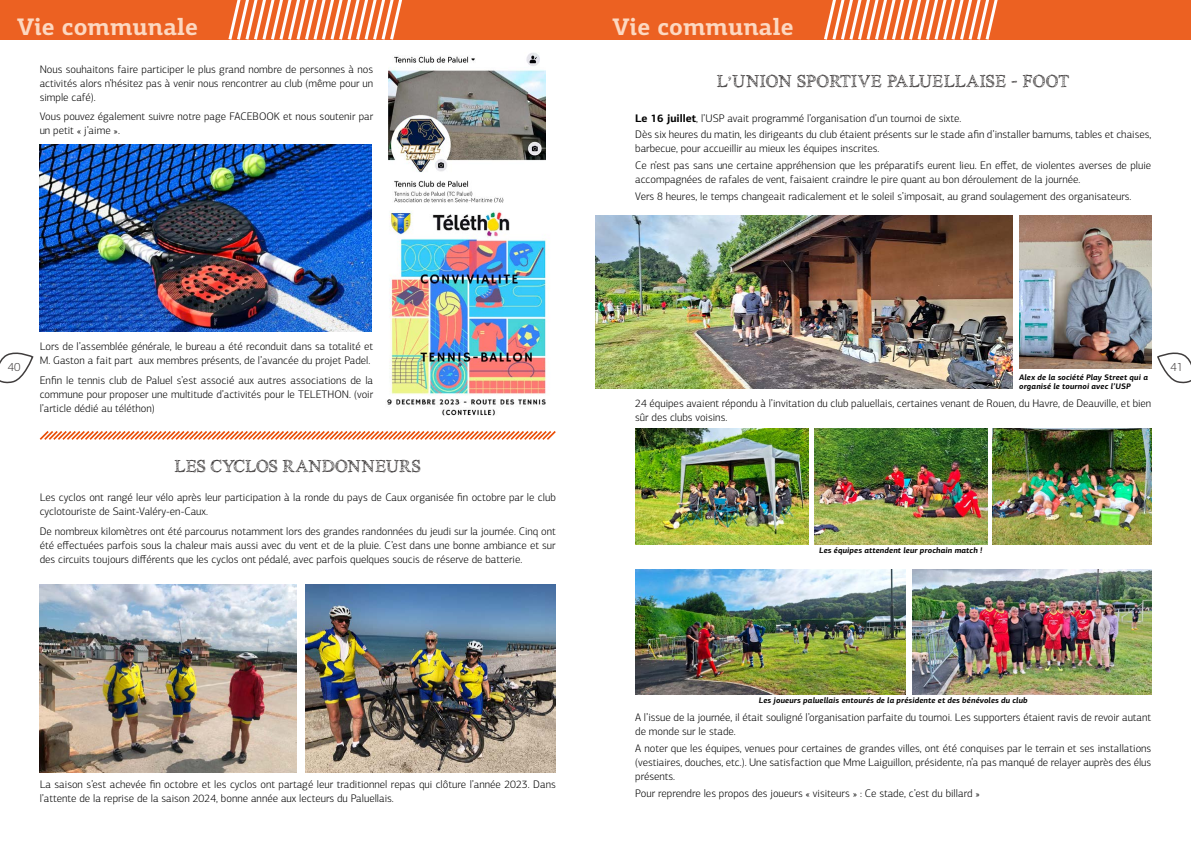
<style>
.page{position:relative;width:1191px;height:842px;background:#fff}
.page>*{position:absolute;margin:0;border:0;box-sizing:border-box;transform-origin:0 0}
.t1{font:700 24px "PF Centro Slab Pro";color:#fcd8c1}
.t2{font:16px "KG No Regrets Sketch";color:#403d3d}
.t3{font:300 12px "PF Centro Sans Pro";color:#403d3d}
.t4{font:300 11px/14px "PF Centro Sans Pro";color:#000}
.t5{font:italic 700 8px/9px "PF Centro Sans Pro";letter-spacing:.015em;color:#000}
.s1{font-weight:700}
</style>
<div class="page">
<div style="left:0;top:0;width:595px;height:40px;background:#ec6122"></div>
<div style="left:595px;top:0;width:596px;height:40px;background:#ec6122"></div>
<svg style="left:824px;top:0;width:174px;height:40px"></svg>
<img style="left:595px;top:215px;width:418px;height:174px">
<svg style="left:228px;top:0;width:174px;height:40px"></svg>
<svg style="left:1157px;top:352px;width:34px;height:32px"></svg>
<svg style="left:0;top:352px;width:34px;height:32px"></svg>
<img style="left:40px;top:584px;width:256px;height:188px">
<img style="left:305px;top:584px;width:251px;height:188px">
<img style="left:1019px;top:215px;width:132px;height:153px">
<img style="left:635px;top:429px;width:173px;height:115px">
<img style="left:992px;top:429px;width:159px;height:115px">
<img style="left:814px;top:429px;width:173px;height:115px">
<img style="left:912px;top:570px;width:239px;height:124px">
<img style="left:635px;top:570px;width:270px;height:124px">
<svg style="left:39px;top:431px;width:517px;height:9px"></svg>
<img style="left:388px;top:53px;width:158px;height:149px">
<img style="left:40px;top:144px;width:331px;height:187px">
<img style="left:387px;top:211px;width:163px;height:205px">
<h1 class="t1" style="left:17px;top:12px;width:182px">Vie communale</h1>
<h1 class="t1" style="left:612px;top:12px;width:182px">Vie communale</h1>
<p class="t4" style="left:40px;top:62px;width:335px;text-align:justify">Nous souhaitons faire participer le plus grand nombre de personnes à nos activités alors n’hésitez pas à venir nous rencontrer au club (même pour un simple café).</p>
<p class="t4" style="left:40px;top:110px;width:335px">Vous pouvez également suivre notre page FACEBOOK et nous soutenir par un petit « j’aime ».</p>
<h2 class="t2" style="left:717px;top:71px;width:354px">L’UNION SPORTIVE PALUELLAISE - FOOT</h2>
<p class="t4" style="left:635px;top:110px;width:517px;line-height:16.8px"><span class="s1">Le 16 juillet</span>, l’USP avait programmé l’organisation d’un tournoi de sixte.<br>Dès six heures du matin, les dirigeants du club étaient présents sur le stade afin d’installer barnums, tables et chaises,</p>
<p class="t4" style="left:635px;top:140px;width:517px;line-height:16.8px">barbecue, pour accueillir au mieux les équipes inscrites.<br>Ce n’est pas sans une certaine appréhension que les préparatifs eurent lieu. En effet, de violentes averses de pluie</p>
<p class="t4" style="left:635px;top:171px;width:498px;line-height:16.8px">accompagnées de rafales de vent, faisaient craindre le pire quant au bon déroulement de la journée.<br>Vers 8 heures, le temps changeait radicalement et le soleil s’imposait, au grand soulagement des organisateurs.</p>
<p class="t4" style="left:40px;top:339px;width:335px">Lors de l’assemblée générale, le bureau a été reconduit dans sa totalité et<br>M. Gaston a fait part aux membres présents, de l’avancée du projet Padel.</p>
<p class="t4" style="left:40px;top:373px;width:335px;text-align:justify">Enfin le tennis club de Paluel s’est associé aux autres associations de la commune pour proposer une multitude d’activités pour le TELETHON. (voir l’article dédié au téléthon)</p>
<p class="t3" style="left:8px;top:360px;width:14px">40</p>
<p class="t3" style="left:1170px;top:360px;width:14px">41</p>
<p class="t5" style="left:1019px;top:373px;width:130px">Alex de la société Play Street qui a organisé le tournoi avec l’USP</p>
<p class="t4" style="left:635px;top:396px;width:517px">24 équipes avaient répondu à l’invitation du club paluellais, certaines venant de Rouen, du Havre, de Deauville, et bien sûr des clubs voisins.</p>
<h2 class="t2" style="left:175px;top:455px;width:248px">LES CYCLOS RANDONNEURS</h2>
<p class="t4" style="left:40px;top:491px;width:517px">Les cyclos ont rangé leur vélo après leur participation à la ronde du pays de Caux organisée fin octobre par le club cyclotouriste de Saint-Valéry-en-Caux.</p>
<p class="t4" style="left:40px;top:524px;width:517px;text-align:justify">De nombreux kilomètres ont été parcourus notamment lors des grandes randonnées du jeudi sur la journée. Cinq ont été effectuées parfois sous la chaleur mais aussi avec du vent et de la pluie. C’est dans une bonne ambiance et sur des circuits toujours différents que les cyclos ont pédalé, avec parfois quelques soucis de réserve de batterie.</p>
<p class="t4" style="left:40px;top:778px;width:517px">La saison s’est achevée fin octobre et les cyclos ont partagé leur traditionnel repas qui clôture l’année 2023. Dans l’attente de la reprise de la saison 2024, bonne année aux lecteurs du Paluellais.</p>
<p class="t5" style="left:819px;top:546px;width:165px">Les équipes attendent leur prochain match !</p>
<p class="t5" style="left:758px;top:696px;width:270px">Les joueurs paluellais entourés de la présidente et des bénévoles du club</p>
<p class="t4" style="left:635px;top:711px;width:517px">A l’issue de la journée, il était souligné l’organisation parfaite du tournoi. Les supporters étaient ravis de revoir autant de monde sur le stade.</p>
<p class="t4" style="left:635px;top:741px;width:517px;text-align:justify">A noter que les équipes, venues pour certaines de grandes villes, ont été conquises par le terrain et ses installations (vestiaires, douches, etc.). Une satisfaction que Mme Laiguillon, présidente, n’a pas manqué de relayer auprès des élus présents.</p>
<p class="t4" style="left:635px;top:786px;width:346px">Pour reprendre les propos des joueurs « visiteurs » : Ce stade, c’est du billard »</p>
</div>
